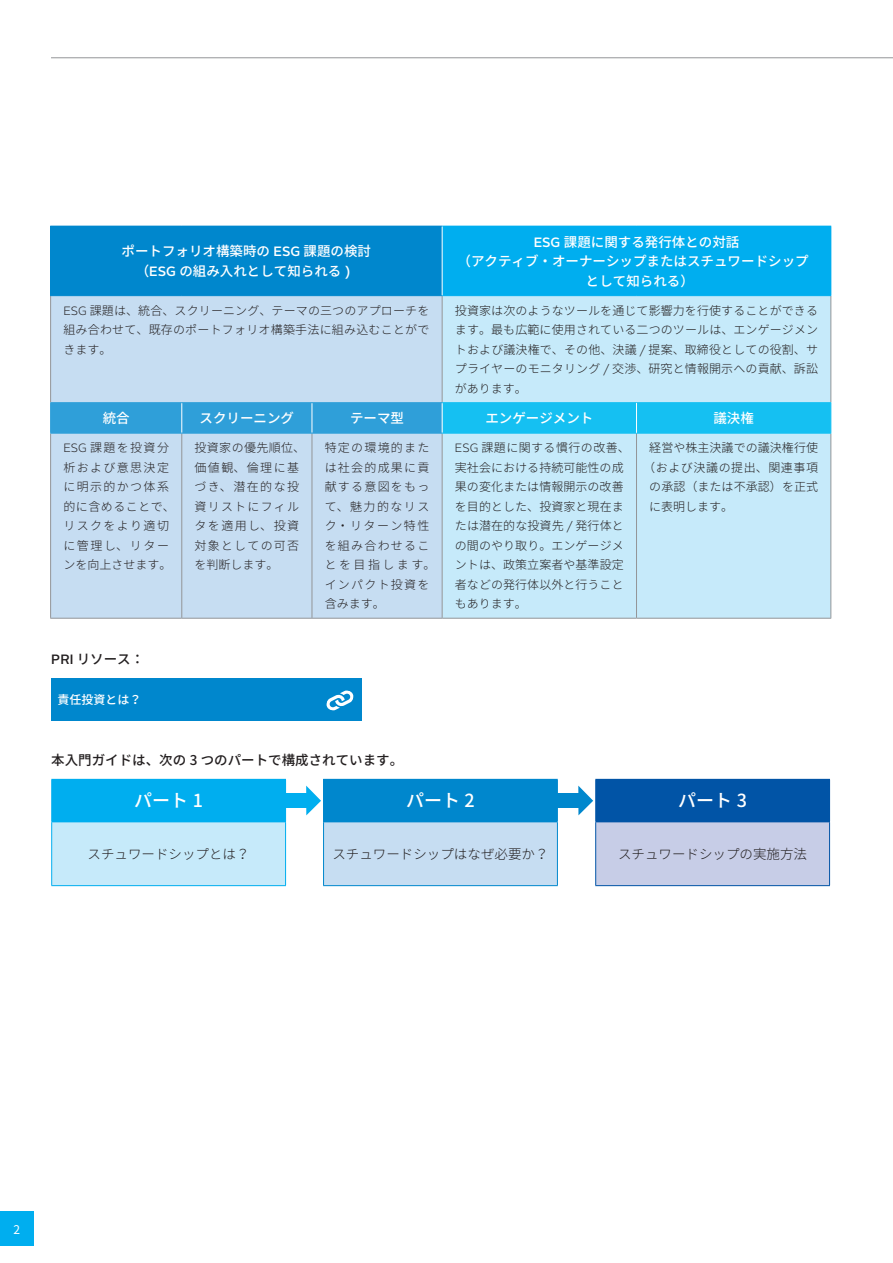
<style>
.page{position:relative;width:893px;height:1263px;background:#fff}
.page>*{position:absolute;margin:0;border:0;box-sizing:border-box;transform-origin:0 0}
.t1{font:500 18px "Noto Sans CJ Kjp";color:#fff}
.t2{font:500 13.5px/19.5px "Noto Sans CJ Kjp";color:#fff;text-align:center}
.t3{font:300 13.5px "Noto Sans CJ Kjp";color:#231f20}
.t4{font:500 13.5px "Noto Sans CJ Kjp";color:#231f20}
.t5{font:300 12px/19.5px "Noto Sans CJ Kjp";letter-spacing:.01em;color:#231f20;text-align:justify}
.t6{font:300 12px/19.5px "Noto Sans CJ Kjp";letter-spacing:.105em;color:#231f20}
.t7{font:300 12px/19.5px "Noto Sans CJ Kjp";letter-spacing:.115em;color:#231f20}
.t8{font:300 12px "Noto Sans CJ Kjp";letter-spacing:.045em;color:#231f20}
.t9{font:500 12px "Noto Sans CJ Kjp";color:#fff}
.t10{font:12px "Noto Sans CJ Kjp";color:#fff}
.s1{font-family:"Alright Sans"}
</style>
<div class="page">
<hr style="left:51px;top:57px;width:842px;height:1px;background:#939598">
<div style="left:0;top:1212px;width:34px;height:34px;background:#00aeef"></div>
<div style="left:51px;top:679px;width:311px;height:42px;background:#0087cd"></div>
<svg style="left:326px;top:690px;width:28px;height:21px"></svg>
<div style="left:52px;top:779px;width:234px;height:43px;background:#00aeef"></div>
<div style="left:52px;top:822px;width:234px;height:64px;background:#c6eafa"></div>
<hr style="left:51px;top:822px;width:1px;height:63px;background:#00aeef">
<hr style="left:285px;top:822px;width:1px;height:63px;background:#00aeef">
<hr style="left:51px;top:885px;width:235px;height:1px;background:#00aeef">
<hr style="left:51px;top:779px;width:235px;height:1px;background:#00aeef">
<hr style="left:51px;top:780px;width:1px;height:41px;background:#00aeef">
<hr style="left:51px;top:821px;width:235px;height:1px;background:#00aeef">
<div style="left:324px;top:779px;width:233px;height:43px;background:#0087cd"></div>
<div style="left:324px;top:822px;width:233px;height:64px;background:#c6ddf2"></div>
<hr style="left:323px;top:822px;width:1px;height:63px;background:#0087cd">
<hr style="left:557px;top:822px;width:1px;height:63px;background:#0087cd">
<hr style="left:323px;top:885px;width:235px;height:1px;background:#0087cd">
<hr style="left:323px;top:779px;width:235px;height:1px;background:#0087cd">
<hr style="left:323px;top:780px;width:1px;height:41px;background:#0087cd">
<hr style="left:557px;top:780px;width:1px;height:41px;background:#0087cd">
<hr style="left:323px;top:821px;width:235px;height:1px;background:#0087cd">
<div style="left:596px;top:779px;width:234px;height:43px;background:#0154a6"></div>
<div style="left:596px;top:822px;width:234px;height:64px;background:#c7cde7"></div>
<hr style="left:595px;top:822px;width:1px;height:63px;background:#0154a6">
<hr style="left:829px;top:822px;width:1px;height:63px;background:#0154a6">
<hr style="left:595px;top:885px;width:235px;height:1px;background:#0154a6">
<hr style="left:595px;top:779px;width:235px;height:1px;background:#0154a6">
<hr style="left:595px;top:780px;width:1px;height:41px;background:#0154a6">
<hr style="left:595px;top:821px;width:235px;height:1px;background:#0154a6">
<div style="left:285px;top:793px;width:28px;height:15px;background:#00aeef"></div>
<svg style="left:306px;top:786px;width:15px;height:29px"></svg>
<div style="left:557px;top:793px;width:26px;height:15px;background:#0087cd"></div>
<svg style="left:578px;top:786px;width:15px;height:29px"></svg>
<div style="left:51px;top:226px;width:391px;height:70px;background:#0087cd"></div>
<div style="left:442px;top:226px;width:389px;height:70px;background:#00aeef"></div>
<div style="left:51px;top:296px;width:391px;height:322px;background:#c6ddf2"></div>
<div style="left:443px;top:296px;width:387px;height:322px;background:#c6eafa"></div>
<svg style="left:51px;top:403px;width:779px;height:30px;background:#22afe5"></svg>
<hr style="left:50px;top:296px;width:1px;height:106px;background:#939598">
<hr style="left:442px;top:296px;width:1px;height:106px;background:#939598">
<hr style="left:830px;top:296px;width:1px;height:106px;background:#939598">
<hr style="left:50px;top:434px;width:1px;height:184px;background:#939598">
<hr style="left:181px;top:434px;width:1px;height:184px;background:#939598">
<hr style="left:312px;top:434px;width:1px;height:184px;background:#939598">
<hr style="left:442px;top:434px;width:1px;height:184px;background:#939598">
<hr style="left:636px;top:434px;width:1px;height:184px;background:#939598">
<hr style="left:830px;top:434px;width:1px;height:184px;background:#939598">
<hr style="left:50px;top:618px;width:132px;height:1px;background:#939598">
<hr style="left:182px;top:618px;width:130px;height:1px;background:#939598">
<hr style="left:312px;top:618px;width:130px;height:1px;background:#939598">
<hr style="left:442px;top:618px;width:194px;height:1px;background:#939598">
<hr style="left:636px;top:618px;width:195px;height:1px;background:#939598">
<hr style="left:50px;top:226px;width:1px;height:69px;background:#0087cd">
<hr style="left:50px;top:295px;width:132px;height:1px;background:#0087cd">
<hr style="left:442px;top:226px;width:1px;height:69px;background:#fff">
<hr style="left:181px;top:403px;width:1px;height:30px;background:#fff">
<hr style="left:312px;top:403px;width:1px;height:30px;background:#fff">
<hr style="left:442px;top:403px;width:1px;height:30px;background:#fff">
<hr style="left:442px;top:402px;width:194px;height:1px;background:#15c0f2">
<hr style="left:636px;top:402px;width:195px;height:1px;background:#15c0f2">
<hr style="left:830px;top:403px;width:1px;height:30px;background:#15c0f2">
<hr style="left:442px;top:433px;width:194px;height:1px;background:#15c0f2">
<hr style="left:636px;top:433px;width:195px;height:1px;background:#15c0f2">
<hr style="left:50px;top:402px;width:132px;height:1px;background:#2f9fd9">
<hr style="left:50px;top:403px;width:1px;height:30px;background:#2f9fd9">
<hr style="left:182px;top:402px;width:130px;height:1px;background:#2f9fd9">
<hr style="left:312px;top:402px;width:130px;height:1px;background:#2f9fd9">
<hr style="left:50px;top:433px;width:132px;height:1px;background:#2f9fd9">
<hr style="left:182px;top:433px;width:130px;height:1px;background:#2f9fd9">
<hr style="left:312px;top:433px;width:130px;height:1px;background:#2f9fd9">
<hr style="left:636px;top:403px;width:1px;height:30px;background:#fff">
<p class="t2" style="left:122px;top:242px;width:251px">ポートフォリオ構築時の <span class="s1">ESG</span> 課題の検討（<span class="s1">ESG</span> の組み入れとして知られる <span class="s1">)</span></p>
<p class="t2" style="left:534px;top:232px;width:207px"><span class="s1">ESG</span> 課題に関する発行体との対話</p>
<p class="t2" style="left:458px;top:252px;width:353px">（アクティブ・オーナーシップまたはスチュワードシップ</p>
<p class="t2" style="left:586px;top:271px;width:109px">として知られる）</p>
<p class="t5" style="left:63px;top:301px;width:368px"><span class="s1">ESG</span> 課題は、統合、スクリーニング、テーマの三つのアプローチを組み合わせて、既存のポートフォリオ構築手法に組み込むことができます。</p>
<p class="t5" style="left:455px;top:301px;width:365px">投資家は次のようなツールを通じて影響力を行使することができるます。最も広範に使用されている二つのツールは、エンゲージメントおよび議決権で、その他、決議 <span class="s1">/</span> 提案、取締役としての役割、サプライヤーのモニタリング <span class="s1">/</span> 交渉、研究と情報開示への貢献、訴訟があります。</p>
<p class="t2" style="left:103px;top:409px;width:28px">統合</p>
<p class="t2" style="left:200px;top:409px;width:96px">スクリーニング</p>
<p class="t2" style="left:350px;top:409px;width:56px">テーマ型</p>
<p class="t2" style="left:485px;top:409px;width:109px">エンゲージメント</p>
<p class="t2" style="left:713px;top:409px;width:42px">議決権</p>
<p class="t7" style="left:63px;top:438px;width:113px"><span class="s1">ESG</span> 課題を投資分析および意思決定に明示的かつ体系的に含めることで、リスクをより適切に管理し、リターンを向上させます。</p>
<p class="t6" style="left:195px;top:438px;width:112px">投資家の優先順位、価値観、倫理に基づき、潜在的な投資リストにフィルタを適用し、投資対象としての可否を判断します。</p>
<p class="t6" style="left:325px;top:438px;width:112px">特定の環境的または社会的成果に貢献する意図をもって、魅力的なリスク・リターン特性を組み合わせることを目指します。インパクト投資を含みます。</p>
<p class="t5" style="left:455px;top:438px;width:176px;text-align:left"><span class="s1">ESG</span> 課題に関する慣行の改善、実社会における持続可能性の成果の変化または情報開示の改善を目的とした、投資家と現在または潜在的な投資先 <span class="s1">/</span> 発行体との間のやり取り。エンゲージメントは、政策立案者や基準設定者などの発行体以外と行うこともあります。</p>
<p class="t5" style="left:649px;top:438px;width:170px">経営や株主決議での議決権行使</p>
<p class="t8" style="left:643px;top:461px;width:176px">（および決議の提出、関連事項</p>
<p class="t5" style="left:649px;top:477px;width:170px">の承認（または不承認）を正式</p>
<p class="t5" style="left:649px;top:497px;width:85px">に表明します。</p>
<p class="t4" style="left:51px;top:652px;width:94px"><span class="s1">PRI</span> リソース：</p>
<p class="t9" style="left:57px;top:692px;width:85px">責任投資とは？</p>
<p class="t4" style="left:51px;top:752px;width:353px">本入門ガイドは、次の 3 つのパートで構成されています。</p>
<h1 class="t1" style="left:134px;top:791px;width:70px">パート 1</h1>
<p class="t3" style="left:88px;top:846px;width:163px">スチュワードシップとは？</p>
<h1 class="t1" style="left:406px;top:791px;width:70px">パート 2</h1>
<p class="t3" style="left:332px;top:846px;width:217px">スチュワードシップはなぜ必要か？</p>
<h1 class="t1" style="left:678px;top:791px;width:70px">パート 3</h1>
<p class="t3" style="left:618px;top:846px;width:190px">スチュワードシップの実施方法</p>
<p class="t10" style="left:14px;top:1222px;width:8px">2</p>
</div>
